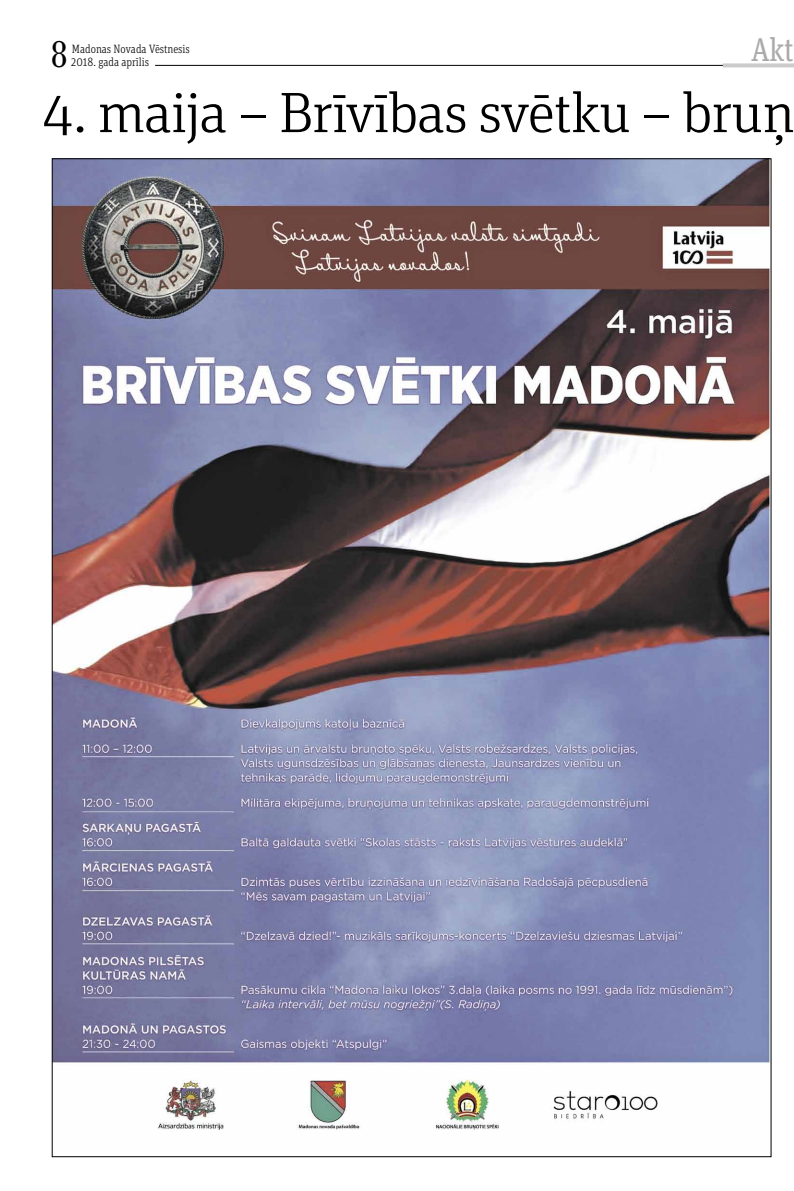
<style>
.page{position:relative;width:794px;height:1191px;background:#fff}
.page>*{position:absolute;margin:0;border:0;box-sizing:border-box;transform-origin:0 0}
.t1{font:300 56.9px "Unit Slab Pro";letter-spacing:-.025em;color:#000;scale:1.06 1}
.t2{font:36px "Baskerville 10 Pro";color:#000;scale:.9 1}
.t3{font:33px "Unit Slab Pro";color:#aaa;scale:.9 1}
.t4{font:300 12px/12.4px "Unit Slab Pro";color:#000;scale:.9 1}
</style>
<div class="page">
<hr style="left:155px;top:65px;width:639px;height:1px;background:#000">
<svg style="left:723px;top:63px;width:71px;height:4px"></svg>
<img style="left:54px;top:160px;width:715px;height:970px">
<h2 class="t2" style="left:51px;top:32px;width:20px">8</h2>
<p class="t4" style="left:71px;top:43px;width:133px">Madonas Novada Vēstnesis<br>2018. gada aprīlis</p>
<h3 class="t3" style="left:751px;top:27px;width:48px">Akt</h3>
<h1 class="t1" style="left:41px;top:76px;width:713px">4. maija – Brīvības svētku – bruņ</h1>
</div>
